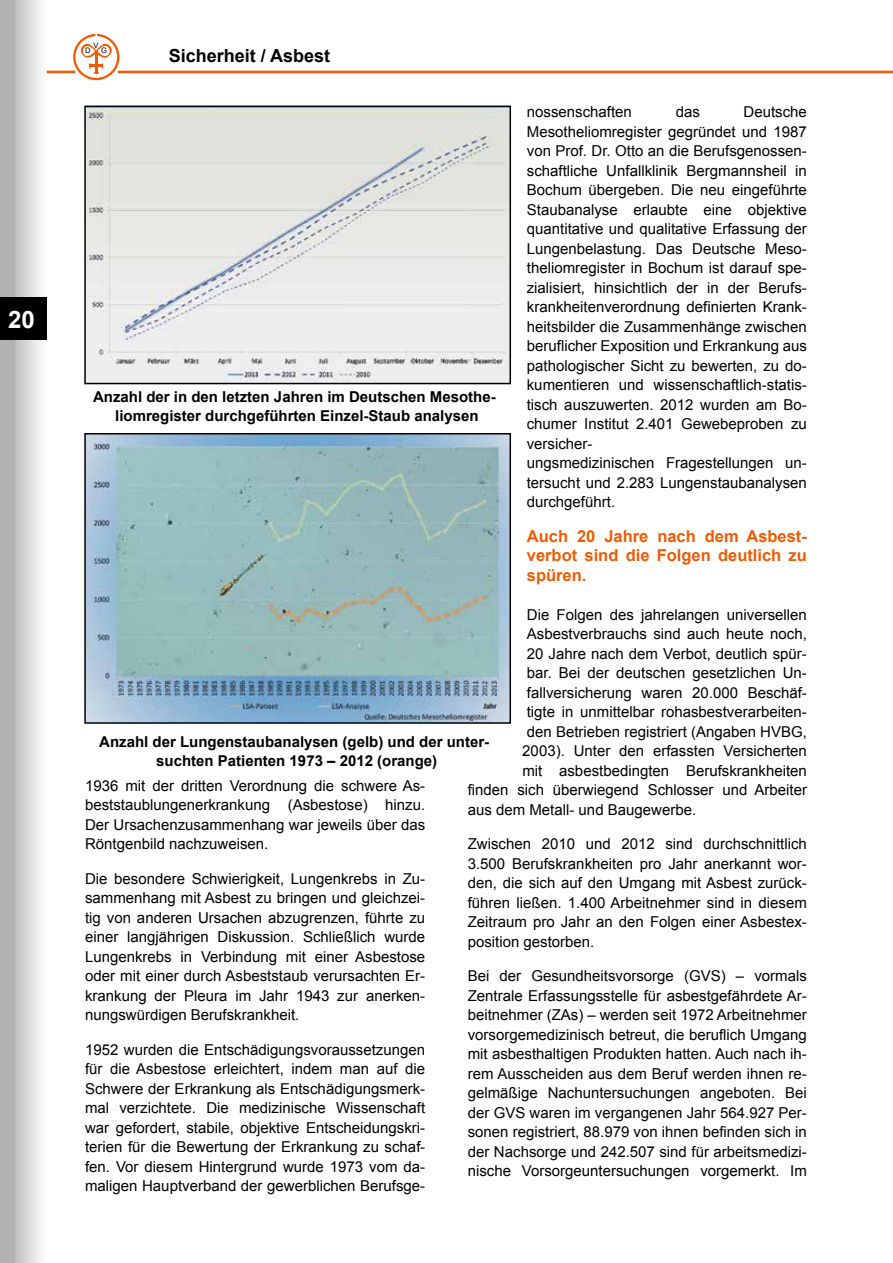
<style>
.page{position:relative;width:893px;height:1263px;background:#fff}
.page>*{position:absolute;margin:0;border:0;box-sizing:border-box;transform-origin:0 0}
.t1{font:700 24px "Arial";color:#fff}
.t2{font:700 18px "Arial";color:#000}
.t3{font:700 16.5px/19.5px "Arial";color:#eb5c05;text-align:justify}
.t4{font:15px/19.5px "Arial";color:#000;text-align:justify}
.t5{font:700 15px/19.5px "Arial";color:#000;text-align:center}
.t6{font:7.5px "Arial";color:#000}
</style>
<div class="page">
<div style="left:0;top:0;width:47px;height:1263px;background:linear-gradient(to right,#a4a4a4,#fefefe)"></div>
<div style="left:0;top:298px;width:47px;height:42px;background:#000"></div>
<hr style="left:118px;top:71px;width:775px;height:2px;background:#eb5c05">
<hr style="left:47px;top:71px;width:28px;height:2px;background:#eb5c05">
<svg style="left:73px;top:34px;width:46px;height:46px"></svg>
<img style="left:87px;top:109px;width:421px;height:272px">
<div style="left:84px;top:106px;width:427px;height:278px;border:2px solid #000"></div>
<img style="left:87px;top:436px;width:421px;height:285px">
<div style="left:84px;top:433px;width:427px;height:291px;border:2px solid #000"></div>
<h1 class="t1" style="left:8px;top:303px;width:28px">20</h1>
<p class="t6" style="left:93px;top:40px;width:7px">V</p>
<p class="t6" style="left:85px;top:46px;width:7px">D</p>
<p class="t6" style="left:101px;top:46px;width:7px">G</p>
<p class="t2" style="left:169px;top:44px;width:163px">Sicherheit / Asbest</p>
<p class="t4" style="left:527px;top:102px;width:107px">nossenschaften</p>
<p class="t4" style="left:676px;top:102px;width:26px">das</p>
<p class="t4" style="left:527px;top:102px;width:282px;text-align:left;text-indent:217px">Deutsche Mesotheliomregister gegründet und 1987 von Prof. Dr. Otto an die Berufsgenossen&shy;schaftliche Unfallklinik Bergmannsheil in Bochum übergeben. Die neu eingeführte Staubanalyse erlaubte eine objektive quantitative und qualitative Erfassung der Lungenbelastung. Das Deutsche Meso&shy;theliomregister in Bochum ist darauf spe&shy;zialisiert, hinsichtlich der in der Berufs&shy;krankheitenverordnung definierten Krank&shy;heitsbilder die Zusammenhänge zwischen beruflicher Exposition und Erkrankung aus pathologischer Sicht zu bewerten, zu do&shy;kumentieren und wissenschaftlich-statis&shy;tisch auszuwerten. 2012 wurden am Bo&shy;chumer Institut 2.401 Gewebeproben zu versicher-<br>ungsmedizinischen Fragestellungen un&shy;tersucht und 2.283 Lungenstaubanalysen durchgeführt.</p>
<p class="t3" style="left:527px;top:527px;width:282px">Auch 20 Jahre nach dem Asbest&shy;verbot sind die Folgen deutlich zu spüren.</p>
<p class="t4" style="left:527px;top:605px;width:282px">Die Folgen des jahrelangen universellen</p>
<p class="t4" style="left:527px;top:624px;width:282px">Asbestverbrauchs sind auch heute noch,</p>
<p class="t4" style="left:527px;top:644px;width:282px">20 Jahre nach dem Verbot, deutlich spür-</p>
<p class="t4" style="left:527px;top:663px;width:282px">bar. Bei der deutschen gesetzlichen Un-</p>
<p class="t4" style="left:527px;top:683px;width:282px">fallversicherung waren 20.000 Beschäf-</p>
<p class="t4" style="left:527px;top:702px;width:282px">tigte in unmittelbar rohasbestverarbeiten-</p>
<p class="t4" style="left:527px;top:722px;width:282px">den Betrieben registriert (Angaben HVBG,</p>
<p class="t4" style="left:522px;top:741px;width:286px">2003). Unter den erfassten Versicherten</p>
<p class="t4" style="left:522px;top:761px;width:286px">mit asbestbedingten Berufskrankheiten</p>
<p class="t4" style="left:468px;top:780px;width:341px">finden sich überwiegend Schlosser und Arbeiter</p>
<p class="t4" style="left:468px;top:800px;width:230px">aus dem Metall- und Baugewerbe.</p>
<p class="t4" style="left:468px;top:834px;width:341px">Zwischen 2010 und 2012 sind durchschnittlich 3.500 Berufskrankheiten pro Jahr anerkannt wor&shy;den, die sich auf den Umgang mit Asbest zurück&shy;führen ließen. 1.400 Arbeitnehmer sind in diesem Zeitraum pro Jahr an den Folgen einer Asbestex&shy;position gestorben.</p>
<p class="t4" style="left:468px;top:966px;width:341px">Bei der Gesundheitsvorsorge (GVS) – vormals Zentrale Erfassungsstelle für asbestgefährdete Ar&shy;beitnehmer (ZAs) – werden seit 1972 Arbeitnehmer vorsorgemedizinisch betreut, die beruflich Umgang mit asbesthaltigen Produkten hatten. Auch nach ih&shy;rem Ausscheiden aus dem Beruf werden ihnen re&shy;gelmäßige Nachuntersuchungen angeboten. Bei der GVS waren im vergangenen Jahr 564.927 Per&shy;sonen registriert, 88.979 von ihnen befinden sich in der Nachsorge und 242.507 sind für arbeitsmedizi&shy;nische Vorsorgeuntersuchungen vorgemerkt. Im</p>
<p class="t5" style="left:93px;top:387px;width:404px">Anzahl der in den letzten Jahren im Deutschen Mesothe&shy;liomregister durchgeführten Einzel-Staub analysen</p>
<p class="t5" style="left:99px;top:732px;width:392px">Anzahl der Lungenstaubanalysen (gelb) und der unter&shy;suchten Patienten 1973 – 2012 (orange)</p>
<p class="t4" style="left:85px;top:776px;width:342px">1936 mit der dritten Verordnung die schwere As&shy;beststaublungenerkrankung (Asbestose) hinzu.<br>Der Ursachenzusammenhang war jeweils über das Röntgenbild nachzuweisen.</p>
<p class="t4" style="left:85px;top:869px;width:342px">Die besondere Schwierigkeit, Lungenkrebs in Zu&shy;sammenhang mit Asbest zu bringen und gleichzei&shy;tig von anderen Ursachen abzugrenzen, führte zu einer langjährigen Diskussion. Schließlich wurde Lungenkrebs in Verbindung mit einer Asbestose oder mit einer durch Asbeststaub verursachten Er&shy;krankung der Pleura im Jahr 1943 zur anerken&shy;nungswürdigen Berufskrankheit.</p>
<p class="t4" style="left:85px;top:1040px;width:342px">1952 wurden die Entschädigungsvoraussetzungen für die Asbestose erleichtert, indem man auf die Schwere der Erkrankung als Entschädigungsmerk&shy;mal verzichtete. Die medizinische Wissenschaft war gefordert, stabile, objektive Entscheidungskri&shy;terien für die Bewertung der Erkrankung zu schaf&shy;fen. Vor diesem Hintergrund wurde 1973 vom da&shy;maligen Hauptverband der gewerblichen Berufsge-</p>
</div>
